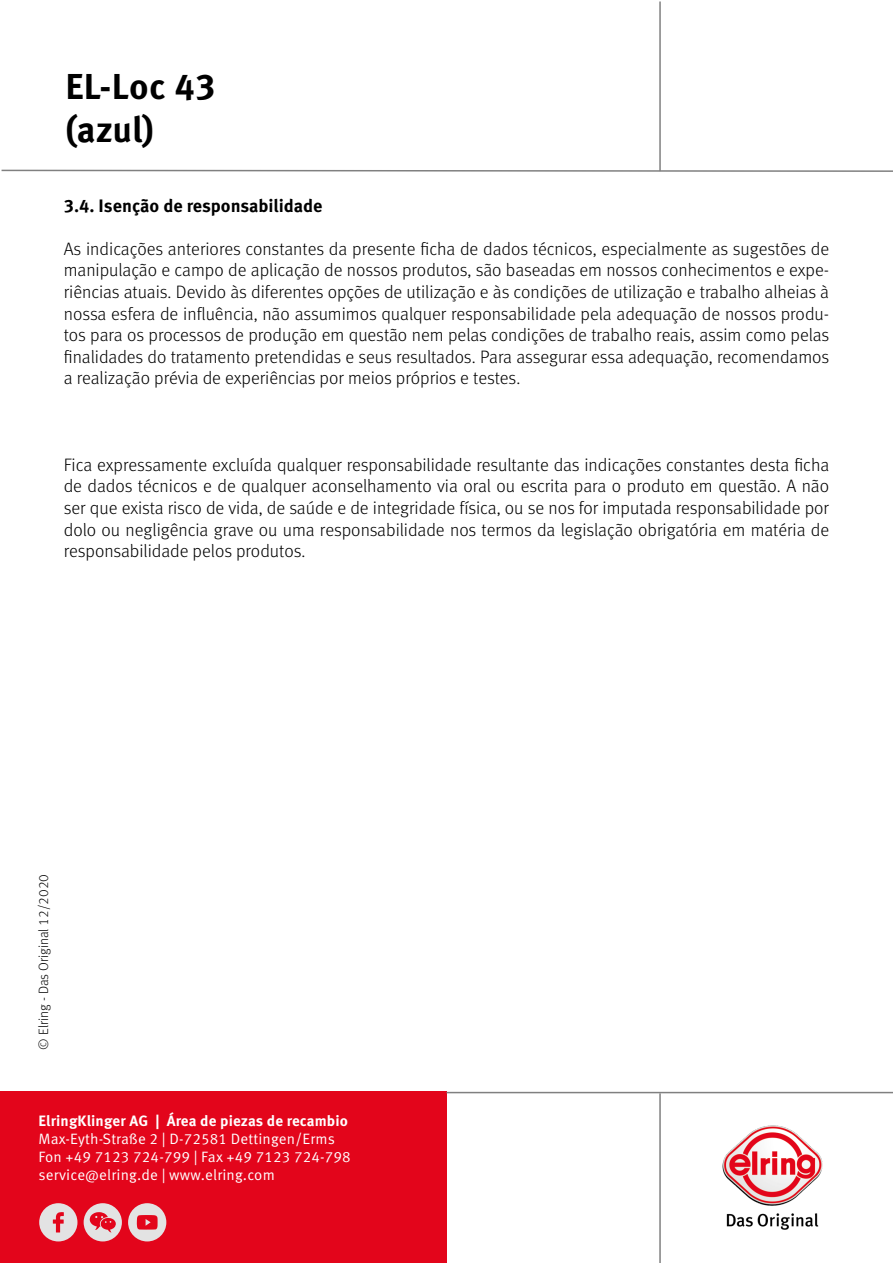
<style>
.page{position:relative;width:893px;height:1263px;background:#fff}
.page>*{position:absolute;margin:0;border:0;box-sizing:border-box;transform-origin:0 0}
.t1{font:700 36px/43.2px "Meta Pro";letter-spacing:.01em;color:#000}
.t2{font:300 18px/21.6px "Meta Pro";color:#000;text-align:justify}
.t3{font:700 18px "Meta Pro";color:#000}
.t4{font:15px/18px "Meta Pro Norm";letter-spacing:.01em;color:#fff}
.t5{font:700 15px "Meta Pro";letter-spacing:.01em;color:#fff}
.t6{font:300 13.5px "Meta Pro";color:#000}
</style>
<div class="page">
<hr style="left:659px;top:2px;width:2px;height:169px;background:#808080">
<svg style="left:1px;top:169px;width:892px;height:3px"></svg>
<hr style="left:659px;top:1093px;width:2px;height:170px;background:#808080">
<div style="left:0;top:1092px;width:446px;height:171px;background:#e3051b"></div>
<hr style="left:446px;top:1092px;width:447px;height:1px;background:#808080">
<img style="left:722px;top:1125px;width:100px;height:104px">
<svg style="left:39px;top:1203px;width:39px;height:38px"></svg>
<div style="left:39px;top:1203px;width:38px;height:38px;background:#e3e3e3;border-radius:50%"></div>
<svg style="left:53px;top:1212px;width:11px;height:20px"></svg>
<div style="left:84px;top:1203px;width:38px;height:38px;background:#e3e3e3;border-radius:50%"></div>
<svg style="left:90px;top:1212px;width:26px;height:20px"></svg>
<div style="left:128px;top:1203px;width:38px;height:38px;background:#e3e3e3;border-radius:50%"></div>
<svg style="left:137px;top:1215px;width:21px;height:14px"></svg>
<h1 class="t1" style="left:65px;top:63px;width:152px">EL-Loc 43 (azul)</h1>
<p class="t3" style="left:64px;top:191px;width:260px">3.4. Isenção de responsabilidade</p>
<p class="t2" style="left:64px;top:237px;width:767px">As indicações anteriores constantes da presente ficha de dados técnicos, especialmente as sugestões de manipulação e campo de aplicação de nossos produtos, são baseadas em nossos conhecimentos e expe&shy;riências atuais. Devido às diferentes opções de utilização e às condições de utilização e trabalho alheias à nossa esfera de influência, não assumimos qualquer responsabilidade pela adequação de nossos produ&shy;tos para os processos de produção em questão nem pelas condições de trabalho reais, assim como pelas finalidades do tratamento pretendidas e seus resultados. Para assegurar essa adequação, recomendamos a realização prévia de experiências por meios próprios e testes.</p>
<p class="t2" style="left:64px;top:453px;width:767px">Fica expressamente excluída qualquer responsabilidade resultante das indicações constantes desta ficha de dados técnicos e de qualquer aconselhamento via oral ou escrita para o produto em questão. A não ser que exista risco de vida, de saúde e de integridade física, ou se nos for imputada responsabilidade por dolo ou negligência grave ou uma responsabilidade nos termos da legislação obrigatória em matéria de responsabilidade pelos produtos.</p>
<p class="t6" style="left:34px;top:1049px;width:177px;rotate:-90deg">© Elring - Das Original 12/2020</p>
<p class="t5" style="left:39px;top:1109px;width:311px">ElringKlinger AG | Área de piezas de recambio</p>
<p class="t4" style="left:39px;top:1128px;width:314px">Max-Eyth-Straße 2 | D-72581 Dettingen/Erms<br>Fon +49 7123 724-799 | Fax +49 7123 724-798 service@elring.de | www.elring.com</p>
</div>
